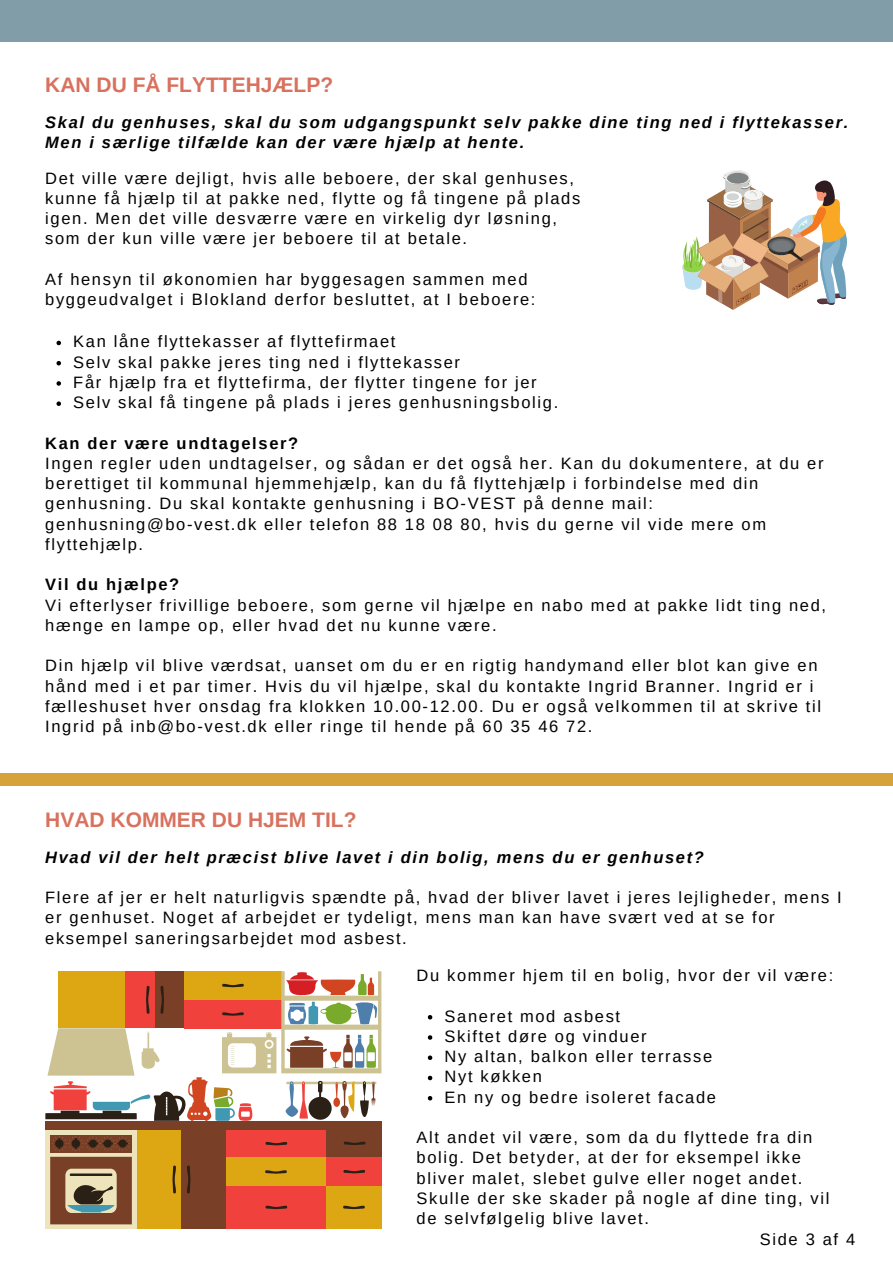
<style>
.page{position:relative;width:893px;height:1264px;background:#fff}
.page>*{position:absolute;margin:0;border:0;box-sizing:border-box;transform-origin:0 0}
.t1{font:700 21px "Arimo";color:#d8715e}
.t2{font:16.5px/20.2px "Arimo";letter-spacing:.1em;color:#000}
.t3{font:italic 700 16.5px/20.2px "Arimo";letter-spacing:.1em;color:#000}
.t4{font:700 16.5px "Arimo";letter-spacing:.1em;color:#000}
</style>
<div class="page">
<div style="left:0;top:0;width:892px;height:42px;background:#819da8"></div>
<svg style="left:682px;top:170px;width:165px;height:140px"></svg>
<div style="left:0;top:773px;width:892px;height:12px;background:#d6a33a"></div>
<div style="left:45px;top:1120px;width:336px;height:108px;background:#794027"></div>
<div style="left:45px;top:1130px;width:92px;height:98px;background:#ede4bc"></div>
<div style="left:137px;top:1130px;width:44px;height:98px;background:#dda713"></div>
<div style="left:226px;top:1130px;width:100px;height:27px;background:#f0413d"></div>
<div style="left:226px;top:1157px;width:100px;height:28px;background:#dda713"></div>
<div style="left:226px;top:1185px;width:100px;height:43px;background:#f0413d"></div>
<div style="left:326px;top:1157px;width:55px;height:28px;background:#f0413d"></div>
<div style="left:326px;top:1185px;width:55px;height:43px;background:#dda713"></div>
<svg style="left:265px;top:1142px;width:22px;height:3px"></svg>
<svg style="left:344px;top:1141px;width:22px;height:4px"></svg>
<svg style="left:265px;top:1170px;width:22px;height:3px"></svg>
<svg style="left:265px;top:1205px;width:22px;height:4px"></svg>
<svg style="left:343px;top:1205px;width:22px;height:4px"></svg>
<svg style="left:187px;top:1165px;width:3px;height:28px"></svg>
<svg style="left:343px;top:1170px;width:22px;height:3px"></svg>
<svg style="left:172px;top:1165px;width:4px;height:28px"></svg>
<svg style="left:45px;top:971px;width:336px;height:150px"></svg>
<svg style="left:50px;top:1135px;width:82px;height:89px"></svg>
<svg style="left:428px;top:1015px;width:4px;height:4px"></svg>
<svg style="left:428px;top:1035px;width:4px;height:4px"></svg>
<svg style="left:428px;top:1055px;width:4px;height:4px"></svg>
<svg style="left:428px;top:1075px;width:4px;height:5px"></svg>
<svg style="left:428px;top:1096px;width:4px;height:4px"></svg>
<svg style="left:56px;top:341px;width:5px;height:4px"></svg>
<svg style="left:56px;top:361px;width:5px;height:4px"></svg>
<svg style="left:56px;top:381px;width:5px;height:5px"></svg>
<svg style="left:56px;top:401px;width:5px;height:5px"></svg>
<p class="t1" style="left:45px;top:73px;width:289px">KAN DU FÅ FLYTTEHJÆLP?</p>
<p class="t3" style="left:45px;top:112px;width:804px">Skal du genhuses, skal du som udgangspunkt selv pakke dine ting ned i flyttekasser.<br>Men i særlige tilfælde kan der være hjælp at hente.</p>
<p class="t2" style="left:45px;top:168px;width:536px">Det ville være dejligt, hvis alle beboere, der skal genhuses, kunne få hjælp til at pakke ned, flytte og få tingene på plads igen. Men det ville desværre være en virkelig dyr løsning, som der kun ville være jer beboere til at betale.</p>
<p class="t2" style="left:45px;top:269px;width:491px">Af hensyn til økonomien har byggesagen sammen med byggeudvalget i Blokland derfor besluttet, at I beboere:</p>
<p class="t2" style="left:73px;top:331px;width:323px">Kan låne flyttekasser af flyttefirmaet</p>
<p class="t2" style="left:73px;top:352px;width:388px">Selv skal pakke jeres ting ned i flyttekasser</p>
<p class="t2" style="left:73px;top:372px;width:465px">Får hjælp fra et flyttefirma, der flytter tingene for jer</p>
<p class="t2" style="left:73px;top:392px;width:486px">Selv skal få tingene på plads i jeres genhusningsbolig.</p>
<p class="t4" style="left:45px;top:434px;width:254px">Kan der være undtagelser?</p>
<p class="t2" style="left:45px;top:453px;width:779px">Ingen regler uden undtagelser, og sådan er det også her. Kan du dokumentere, at du er berettiget til kommunal hjemmehjælp, kan du få flyttehjælp i forbindelse med din genhusning. Du skal kontakte genhusning i BO-VEST på denne mail:</p>
<p class="t2" style="left:45px;top:514px;width:722px">genhusning@bo-vest.dk eller telefon 88 18 08 80, hvis du gerne vil vide mere om flyttehjælp.</p>
<p class="t4" style="left:45px;top:575px;width:135px">Vil du hjælpe?</p>
<p class="t2" style="left:45px;top:594px;width:782px">Vi efterlyser frivillige beboere, som gerne vil hjælpe en nabo med at pakke lidt ting ned, hænge en lampe op, eller hvad det nu kunne være.</p>
<p class="t2" style="left:45px;top:655px;width:777px">Din hjælp vil blive værdsat, uanset om du er en rigtig handymand eller blot kan give en hånd med i et par timer. Hvis du vil hjælpe, skal du kontakte Ingrid Branner. Ingrid er i fælleshuset hver onsdag fra klokken 10.00-12.00. Du er også velkommen til at skrive til Ingrid på inb@bo-vest.dk eller ringe til hende på 60 35 46 72.</p>
<p class="t1" style="left:45px;top:808px;width:313px">HVAD KOMMER DU HJEM TIL?</p>
<p class="t3" style="left:45px;top:846px;width:660px">Hvad vil der helt præcist blive lavet i din bolig, mens du er genhuset?</p>
<p class="t2" style="left:45px;top:887px;width:798px">Flere af jer er helt naturligvis spændte på, hvad der bliver lavet i jeres lejligheder, mens I er genhuset. Noget af arbejdet er tydeligt, mens man kan have svært ved at se for eksempel saneringsarbejdet mod asbest.</p>
<p class="t2" style="left:416px;top:965px;width:418px">Du kommer hjem til en bolig, hvor der vil være:</p>
<p class="t2" style="left:444px;top:1005px;width:177px">Saneret mod asbest</p>
<p class="t2" style="left:444px;top:1026px;width:204px">Skiftet døre og vinduer</p>
<p class="t2" style="left:444px;top:1046px;width:269px">Ny altan, balkon eller terrasse</p>
<p class="t2" style="left:444px;top:1066px;width:99px">Nyt køkken</p>
<p class="t2" style="left:444px;top:1086px;width:273px">En ny og bedre isoleret facade</p>
<p class="t2" style="left:416px;top:1127px;width:414px">Alt andet vil være, som da du flyttede fra din bolig. Det betyder, at der for eksempel ikke bliver malet, slebet gulve eller noget andet.<br>Skulle der ske skader på nogle af dine ting, vil de selvfølgelig blive lavet.</p>
<p class="t2" style="left:759px;top:1229px;width:97px">Side 3 af 4</p>
</div>
